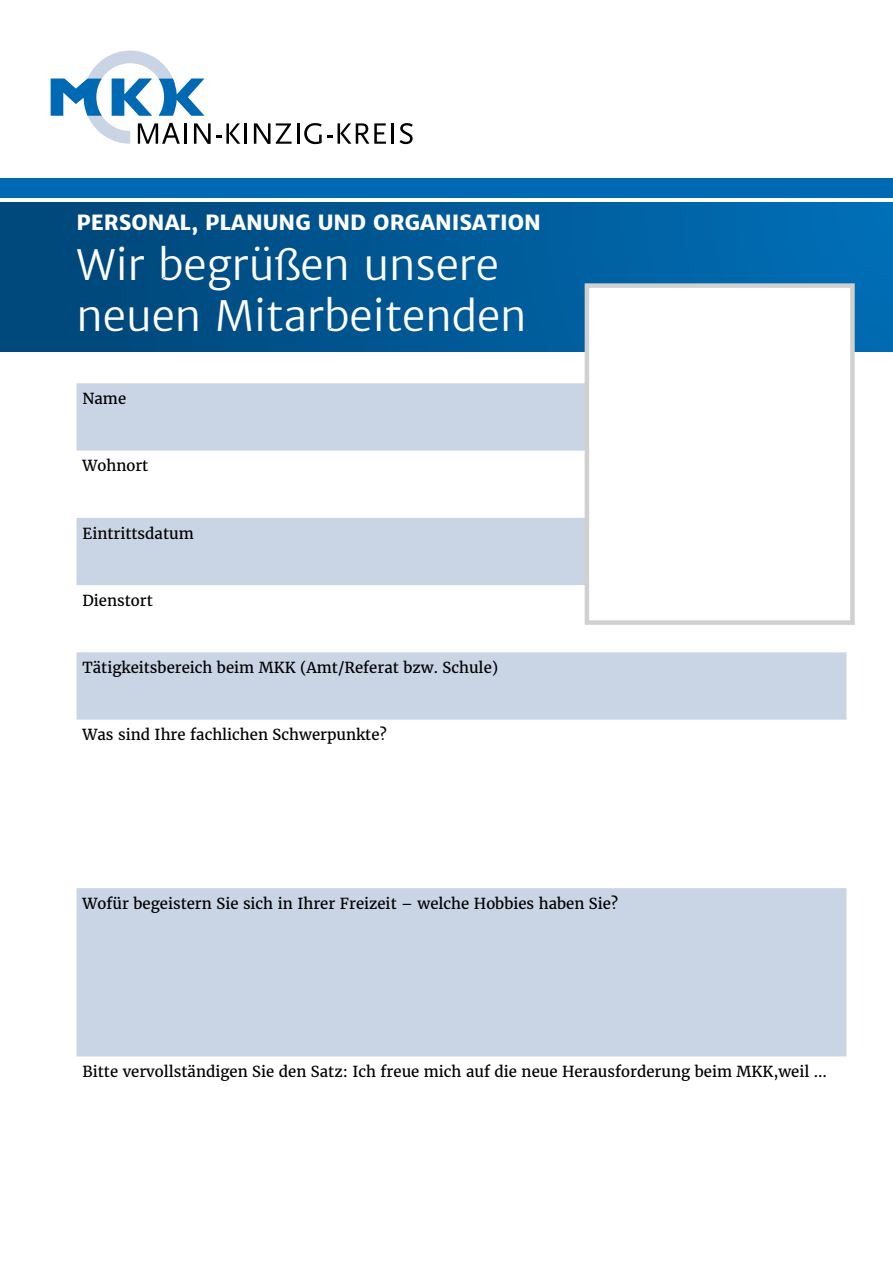
<style>
.page{position:relative;width:893px;height:1263px;background:#fff}
.page>*{position:absolute;margin:0;border:0;box-sizing:border-box;transform-origin:0 0}
.Titel_-_Headline_wei{font:300 42px/51px "Merriweather Sans";color:#fff}
.Titel_-_Headline_wei-2{font:800 21px "Merriweather Sans";color:#fff}
.Titel_-_Introtext{font:15px "Merriweather";color:#000}
</style>
<div class="page">
<hr style="left:245px;top:123px;width:2px;height:21px;background:#000">
<svg style="left:254px;top:123px;width:38px;height:21px"></svg>
<hr style="left:297px;top:123px;width:2px;height:21px;background:#000">
<svg style="left:304px;top:123px;width:82px;height:21px"></svg>
<hr style="left:392px;top:123px;width:2px;height:21px;background:#000">
<svg style="left:400px;top:123px;width:13px;height:21px"></svg>
<svg style="left:51px;top:51px;width:189px;height:93px"></svg>
<div style="left:0;top:203px;width:893px;height:148px;background:linear-gradient(to right,#004577,#006eb7)"></div>
<svg style="left:77px;top:383px;width:769px;height:674px;fill:#c9d4e5"></svg>
<div style="left:0;top:179px;width:893px;height:19px;background:#0069b4"></div>
<div style="left:585px;top:283px;width:270px;height:342px;background:#fff;border:4px solid #d0d0d0"></div>
<p class="Titel_-_Headline_wei-2" style="left:77px;top:208px;width:466px">PERSONAL, PLANUNG UND ORGANISATION</p>
<p class="Titel_-_Headline_wei" style="left:77px;top:239px;width:452px">Wir begrüßen unsere neuen Mitarbeitenden</p>
<p class="Titel_-_Introtext" style="left:83px;top:389px;width:45px">Name</p>
<p class="Titel_-_Introtext" style="left:83px;top:457px;width:67px">Wohnort</p>
<p class="Titel_-_Introtext" style="left:83px;top:524px;width:113px">Eintrittsdatum</p>
<p class="Titel_-_Introtext" style="left:83px;top:591px;width:72px">Dienstort</p>
<p class="Titel_-_Introtext" style="left:83px;top:658px;width:417px">Tätigkeitsbereich beim MKK (Amt/Referat bzw. Schule)</p>
<p class="Titel_-_Introtext" style="left:83px;top:726px;width:306px">Was sind Ihre fachlichen Schwerpunkte?</p>
<p class="Titel_-_Introtext" style="left:83px;top:894px;width:537px">Wofür begeistern Sie sich in Ihrer Freizeit – welche Hobbies haben Sie?</p>
<p class="Titel_-_Introtext" style="left:83px;top:1063px;width:746px">Bitte vervollständigen Sie den Satz: Ich freue mich auf die neue Herausforderung beim MKK,weil …</p>
</div>
